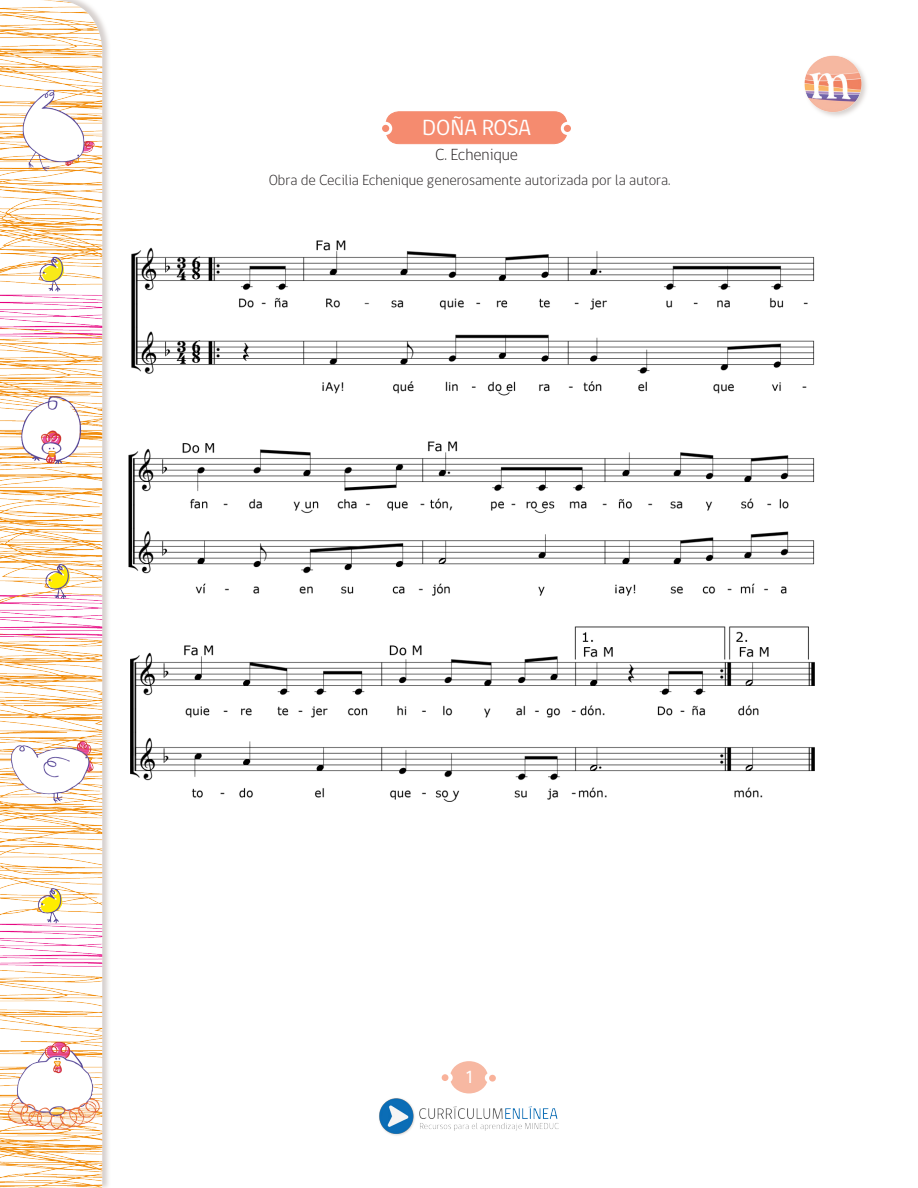
<style>
.page{position:relative;width:918px;height:1188px;background:#fff}
.page>*{position:absolute;margin:0;border:0;box-sizing:border-box;transform-origin:0 0}
.t1{font:22.5px "gob CL";letter-spacing:-.01em;color:#fff}
.t2{font:18px "Digna";color:#fff}
.t3{font:300 16.5px "gob CL";color:#231f20}
.t4{font:300 15px "gob CL";color:#231f20}
</style>
<div class="page">
<div style="left:450px;top:1061px;width:38px;height:32px;background:#f7b8a2;border-radius:50%"></div>
<svg style="left:443px;top:1073px;width:10px;height:9px"></svg>
<div style="left:485px;top:1073px;width:9px;height:10px;background:#fff;border-radius:50%"></div>
<div style="left:489px;top:1075px;width:7px;height:7px;background:#f9b29a;border-radius:50%"></div>
<div style="left:442px;top:1074px;width:6px;height:7px;background:#f9b29a;border-radius:50%"></div>
<img style="left:379px;top:1098px;width:180px;height:38px">
<div style="left:803px;top:54px;width:66px;height:65px;background:#cac2bf;opacity:.75"></div>
<img style="left:803px;top:54px;width:61px;height:60px">
<div style="left:386px;top:112px;width:181px;height:32px;background:#f58b6f;border-radius:13px"></div>
<div style="left:386px;top:111px;width:181px;height:33px;border:1px solid #f58b6f;border-radius:13px"></div>
<div style="left:381px;top:123px;width:10px;height:11px;background:#f58b6f;border-radius:50%"></div>
<div style="left:379px;top:122px;width:13px;height:13px;border:3px solid #fff;border-radius:50%"></div>
<div style="left:562px;top:123px;width:11px;height:11px;background:#f58b6f;border-radius:50%"></div>
<div style="left:561px;top:122px;width:13px;height:13px;border:3px solid #fff;border-radius:50%"></div>
<img style="left:128px;top:240px;width:687px;height:562px">
<div style="left:0;top:0;width:111px;height:1188px;background:#cac2bf;opacity:.75"></div>
<img style="left:0;top:1px;width:102px;height:1186px">
<p class="t1" style="left:422px;top:112px;width:110px">DOÑA ROSA</p>
<p class="t3" style="left:435px;top:143px;width:84px">C. Echenique</p>
<p class="t4" style="left:269px;top:170px;width:403px">Obra de Cecilia Echenique generosamente autorizada por la autora.</p>
<p class="t2" style="left:464px;top:1066px;width:12px">1</p>
</div>
